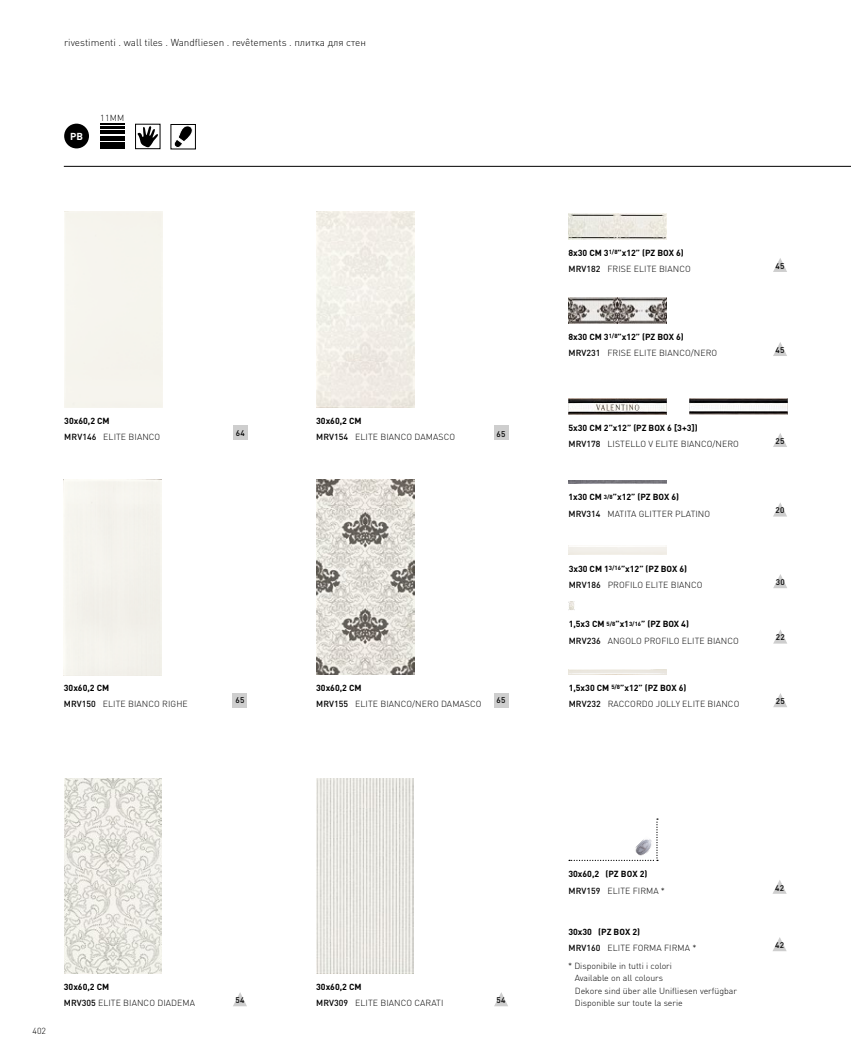
<style>
.page{position:relative;width:851px;height:1063px;background:#fff}
.page>*{position:absolute;margin:0;border:0;box-sizing:border-box;transform-origin:0 0}
.t1{font:300 10px "DIN Pro";color:#000}
.t2{font:700 10px "DIN Pro";color:#fff}
.t3{font:300 8.75px/16.2px "DIN Pro";letter-spacing:.01em;color:#000}
.t4{font:700 8.75px/16.2px "DIN Pro";color:#000}
.t5{font:500 8.12px "DIN Pro";letter-spacing:.04em;color:#000}
.s1{font-weight:700}
.s2{font-weight:500}
.s3{font-weight:300}
</style>
<div class="page">
<svg style="left:569px;top:819px;width:89px;height:42px"></svg>
<img style="left:633px;top:836px;width:22px;height:22px">
<img style="left:316px;top:212px;width:98px;height:195px">
<img style="left:316px;top:479px;width:98px;height:196px">
<img style="left:64px;top:778px;width:98px;height:196px">
<img style="left:316px;top:778px;width:97px;height:196px">
<img style="left:568px;top:481px;width:98px;height:3px">
<img style="left:689px;top:398px;width:98px;height:16px">
<img style="left:568px;top:398px;width:98px;height:16px">
<img style="left:568px;top:297px;width:98px;height:26px">
<img style="left:568px;top:213px;width:98px;height:26px">
<svg style="left:568px;top:601px;width:6px;height:9px"></svg>
<div style="left:233px;top:426px;width:14px;height:14px;background:#cecece"></div>
<div style="left:494px;top:426px;width:14px;height:14px;background:#cecece"></div>
<div style="left:494px;top:693px;width:14px;height:14px;background:#cecece"></div>
<div style="left:233px;top:693px;width:14px;height:14px;background:#cecece"></div>
<svg style="left:233px;top:992px;width:14px;height:14px"></svg>
<svg style="left:494px;top:992px;width:14px;height:14px"></svg>
<svg style="left:772px;top:880px;width:14px;height:14px"></svg>
<svg style="left:773px;top:937px;width:13px;height:14px"></svg>
<svg style="left:773px;top:503px;width:14px;height:14px"></svg>
<svg style="left:773px;top:574px;width:14px;height:14px"></svg>
<svg style="left:773px;top:630px;width:14px;height:14px"></svg>
<svg style="left:773px;top:433px;width:14px;height:14px"></svg>
<svg style="left:773px;top:342px;width:14px;height:14px"></svg>
<svg style="left:773px;top:258px;width:14px;height:14px"></svg>
<svg style="left:773px;top:693px;width:14px;height:14px"></svg>
<div style="left:100px;top:142px;width:25px;height:6px;background:#000"></div>
<div style="left:100px;top:136px;width:25px;height:5px;background:#000"></div>
<hr style="left:100px;top:130px;width:25px;height:4px;background:#000">
<hr style="left:100px;top:126px;width:25px;height:3px;background:#000">
<svg style="left:100px;top:124px;width:25px;height:1px"></svg>
<hr style="left:64px;top:166px;width:786px;height:1px;background:#000">
<div style="left:64px;top:124px;width:25px;height:24px;background:#000;border-radius:50%"></div>
<div style="left:135px;top:124px;width:25px;height:25px;border:1px solid #000"></div>
<svg style="left:137px;top:126px;width:21px;height:21px"></svg>
<svg style="left:173px;top:124px;width:23px;height:25px"></svg>
<p class="t1" style="left:64px;top:36px;width:303px">rivestimenti . wall tiles . Wandfliesen . revêtements . плитка для стен</p>
<p class="t2" style="left:70px;top:129px;width:14px">PB</p>
<p class="t3" style="left:100px;top:109px;width:26px">11MM</p>
<p class="t3" style="left:64px;top:412px;width:98px"><span class="s1">30x60,2 CM<br></span><span class="s2">MRV146</span> ELITE BIANCO</p>
<p class="t3" style="left:316px;top:412px;width:140px"><span class="s1">30x60,2 CM<br></span><span class="s2">MRV154</span> ELITE BIANCO DAMASCO</p>
<p class="t5" style="left:236px;top:427px;width:10px">64</p>
<p class="t5" style="left:496px;top:428px;width:10px">65</p>
<p class="t3" style="left:64px;top:679px;width:125px"><span class="s1">30x60,2 CM<br></span><span class="s2">MRV150</span> ELITE BIANCO RIGHE</p>
<p class="t3" style="left:316px;top:679px;width:167px"><span class="s1">30x60,2 CM<br></span><span class="s2">MRV155</span> ELITE BIANCO/NERO DAMASCO</p>
<p class="t5" style="left:235px;top:695px;width:10px">65</p>
<p class="t5" style="left:496px;top:695px;width:10px">65</p>
<p class="t4" style="left:568px;top:244px;width:124px">8x30 CM 3<sup>1/8</sup>”x12” (PZ BOX 6)<br><span class="s2">MRV182</span> <span class="s3">FRISE ELITE BIANCO</span></p>
<p class="t3" style="left:568px;top:328px;width:150px"><span class="s1">8x30 CM 3</span><sup>1/8</sup><span class="s1">”x12” (PZ BOX 6)<br></span><span class="s2">MRV231</span> FRISE ELITE BIANCO/NERO</p>
<p class="t4" style="left:568px;top:419px;width:172px">5x30 CM 2”x12” (PZ BOX 6 [3+3])<br><span class="s2">MRV178</span> <span class="s3">LISTELLO V ELITE BIANCO/NERO</span></p>
<p class="t3" style="left:568px;top:489px;width:143px"><span class="s1">1x30 CM</span> <sup>3/8</sup><span class="s1">”x12” (PZ BOX 6)<br></span><span class="s2">MRV314</span> MATITA GLITTER PLATINO</p>
<p class="t4" style="left:568px;top:560px;width:135px">3x30 CM 1<sup>3/16</sup>”x12” (PZ BOX 6)<br><span class="s2">MRV186</span> <span class="s3">PROFILO ELITE BIANCO</span></p>
<p class="t3" style="left:568px;top:616px;width:172px"><span class="s1">1,5x3 CM</span> <sup>5/8</sup><span class="s1">”x1</span><sup>3/16</sup><span class="s1">” (PZ BOX 4)<br></span><span class="s2">MRV236</span> ANGOLO PROFILO ELITE BIANCO</p>
<p class="t3" style="left:568px;top:679px;width:172px"><span class="s1">1,5x30 CM</span> <sup>5/8</sup><span class="s1">”x12” (PZ BOX 6)<br></span><span class="s2">MRV232</span> RACCORDO JOLLY ELITE BIANCO</p>
<p class="t5" style="left:775px;top:260px;width:10px">45</p>
<p class="t5" style="left:775px;top:344px;width:10px">45</p>
<p class="t5" style="left:775px;top:435px;width:10px">25</p>
<p class="t5" style="left:775px;top:505px;width:10px">20</p>
<p class="t5" style="left:775px;top:576px;width:10px">30</p>
<p class="t5" style="left:775px;top:632px;width:10px">22</p>
<p class="t5" style="left:775px;top:695px;width:10px">25</p>
<p class="t3" style="left:33px;top:1023px;width:15px">402</p>
<p class="t3" style="left:64px;top:978px;width:133px"><span class="s1">30x60,2 CM<br></span><span class="s2">MRV305</span> ELITE BIANCO DIADEMA</p>
<p class="t3" style="left:316px;top:978px;width:129px"><span class="s1">30x60,2 CM<br></span><span class="s2">MRV309</span> ELITE BIANCO CARATI</p>
<p class="t5" style="left:235px;top:995px;width:10px">54</p>
<p class="t5" style="left:496px;top:995px;width:10px">54</p>
<p class="t4" style="left:568px;top:866px;width:98px">30x60,2 (PZ BOX 2)<br><span class="s2">MRV159</span> <span class="s3">ELITE FIRMA *</span></p>
<p class="t3" style="left:568px;top:923px;width:129px"><span class="s1">30x30 (PZ BOX 2)<br></span><span class="s2">MRV160</span> ELITE FORMA FIRMA *</p>
<p class="t3" style="left:574px;top:959px;width:164px;line-height:12.5px;text-indent:-7px">* Disponibile in tutti i colori<br>Available on all colours<br>Dekore sind über alle Unifliesen verfügbar<br>Disponible sur toute la serie</p>
<p class="t5" style="left:775px;top:882px;width:10px">42</p>
<p class="t5" style="left:775px;top:939px;width:10px">42</p>
</div>
